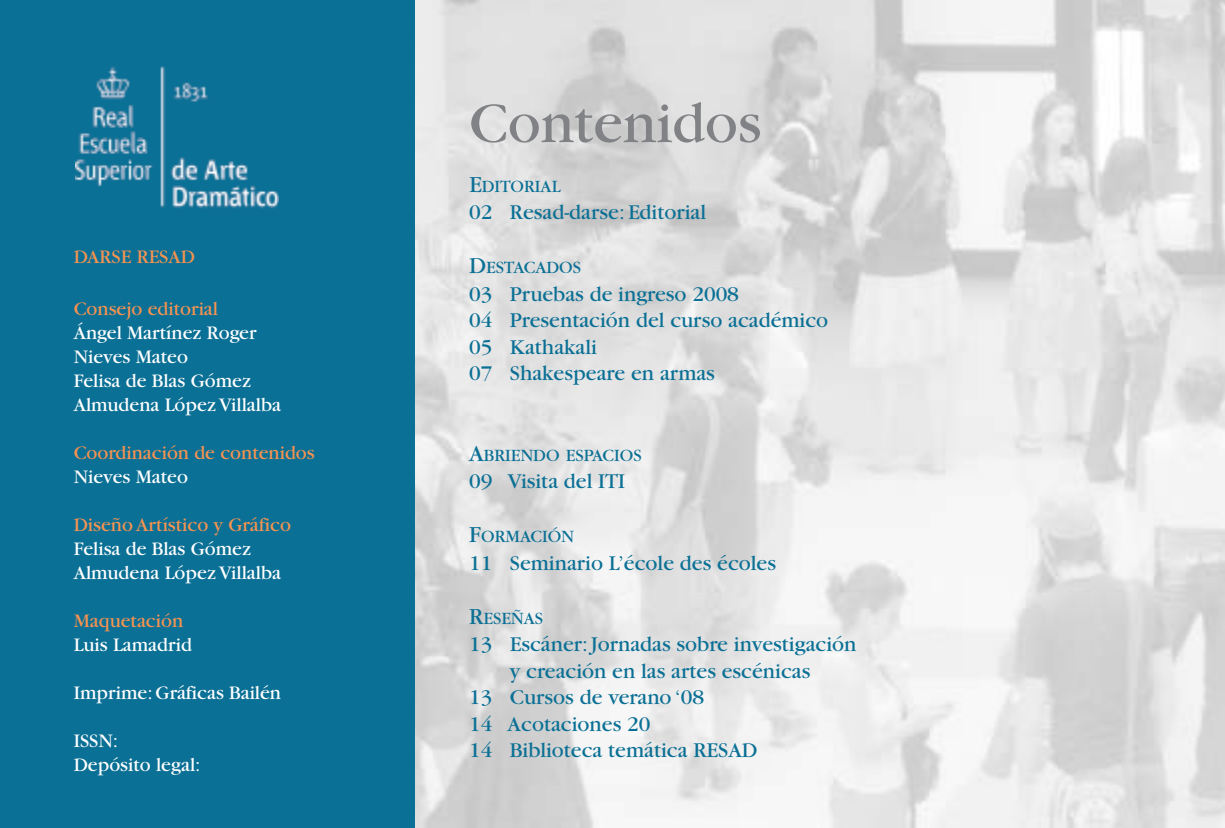
<style>
.page{position:relative;width:1225px;height:828px;background:#fff}
.page>*{position:absolute;margin:0;border:0;box-sizing:border-box;transform-origin:0 0}
.t1{font:60px "Garamond";color:#808285}
.t2{font:22px/26.4px "Garamond";color:#0b7095}
.t3{font:20px/24px "Garamond";color:#fff}
.t4{font:20px "Garamond";color:#f69351}
.t5{font:18px "Garamond";color:#0b7095}
.s1{font-size:24px}
</style>
<div class="page">
<img style="left:414px;top:0;width:811px;height:828px">
<div style="left:0;top:0;width:414px;height:828px;background:#0b7095"></div>
<img style="left:75px;top:66px;width:204px;height:143px">
<p class="t4" style="left:74px;top:249px;width:123px">DARSE RESAD</p>
<p class="t4" style="left:74px;top:302px;width:146px">Consejo editorial</p>
<p class="t3" style="left:74px;top:323px;width:209px">Ángel Martínez Roger<br>Nieves Mateo<br>Felisa de Blas Gómez<br>Almudena López Villalba</p>
<p class="t4" style="left:74px;top:446px;width:242px">Coordinación de contenidos</p>
<p class="t3" style="left:74px;top:467px;width:116px">Nieves Mateo</p>
<p class="t4" style="left:74px;top:518px;width:219px">Diseño Artístico y Gráfico</p>
<p class="t3" style="left:74px;top:539px;width:209px">Felisa de Blas Gómez<br>Almudena López Villalba</p>
<p class="t4" style="left:74px;top:614px;width:111px">Maquetación</p>
<p class="t3" style="left:74px;top:635px;width:120px">Luis Lamadrid</p>
<p class="t3" style="left:74px;top:683px;width:209px">Imprime: Gráficas Bailén</p>
<p class="t3" style="left:74px;top:731px;width:128px">ISSN:<br>Depósito legal:</p>
<h1 class="t1" style="left:469px;top:102px;width:294px">Contenidos</h1>
<p class="t5" style="left:469px;top:180px;width:93px"><span class="s1">E</span>DITORIAL</p>
<p class="t2" style="left:469px;top:201px;width:238px">02 Resad-darse: Editorial</p>
<p class="t5" style="left:469px;top:261px;width:113px"><span class="s1">D</span>ESTACADOS</p>
<p class="t2" style="left:469px;top:283px;width:361px">03 Pruebas de ingreso 2008<br>04 Presentación del curso académico<br>05 Kathakali<br>07 Shakespeare en armas</p>
<p class="t5" style="left:469px;top:449px;width:174px"><span class="s1">A</span>BRIENDO ESPACIOS</p>
<p class="t2" style="left:469px;top:470px;width:157px">09 Visita del ITI</p>
<p class="t5" style="left:469px;top:530px;width:107px"><span class="s1">F</span>ORMACIÓN</p>
<p class="t2" style="left:469px;top:551px;width:308px">11 Seminario L’école des écoles</p>
<p class="t5" style="left:469px;top:612px;width:76px"><span class="s1">R</span>ESEÑAS</p>
<p class="t2" style="left:469px;top:633px;width:389px">13 Escáner: Jornadas sobre investigación</p>
<p class="t2" style="left:510px;top:659px;width:302px">y creación en las artes escénicas</p>
<p class="t2" style="left:469px;top:686px;width:236px">13 Cursos de verano ‘08</p>
<p class="t2" style="left:469px;top:712px;width:183px">14 Acotaciones 20</p>
<p class="t2" style="left:469px;top:739px;width:290px">14 Biblioteca temática RESAD</p>
</div>
